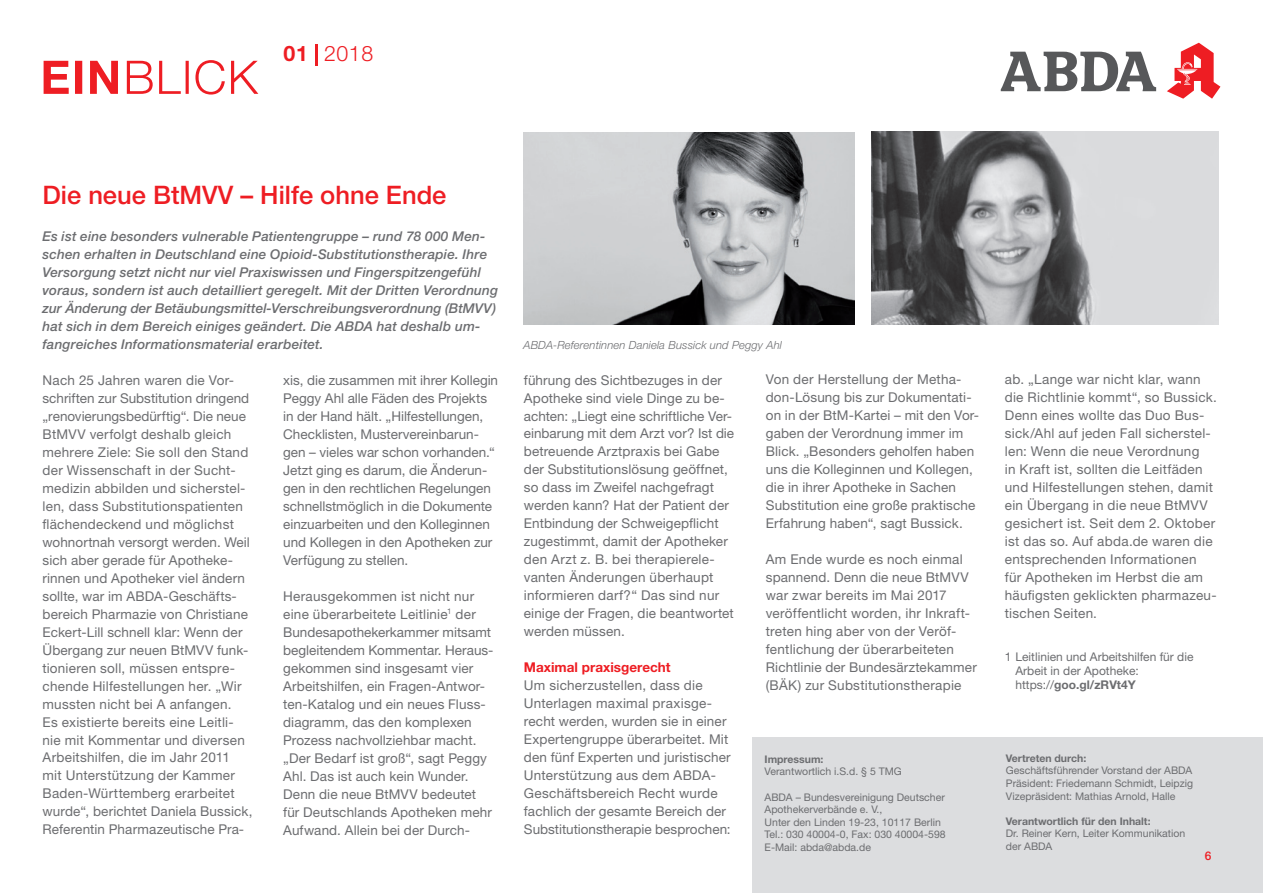
<style>
.page{position:relative;width:1263px;height:893px;background:#fff}
.page>*{position:absolute;margin:0;border:0;box-sizing:border-box;transform-origin:0 0}
.t1{font:500 25.5px "Helvetica Neue LT Std";color:#ee1d23}
.t2{font:300 21.3px "Helvetica Neue LT Std";color:#ee1d23}
.t3{font:13.5px/18px "Helvetica Neue LT Std";letter-spacing:.01em;color:#6c6d70}
.t4{font:italic 500 13.5px/18px "Helvetica Neue LT Std";letter-spacing:.015em;color:#6c6d70}
.t5{font:700 13.5px "Helvetica Neue LT Pro";color:#ee1d23}
.t6{font:12px/14.4px "Helvetica Neue LT Std";color:#6c6d70}
.t7{font:500 12px "Helvetica Neue LT Pro";color:#ee1d23}
.t8{font:italic 300 11.25px "Helvetica Neue LT Std";letter-spacing:.01em;color:#6c6d70}
.t9{font:10.5px/12.6px "Helvetica Neue LT Std";color:#6c6d70}
.t10{font:700 10.5px "Helvetica Neue LT Std";color:#6c6d70}
.s1{font-weight:700}
</style>
<div class="page">
<svg style="left:1167px;top:43px;width:53px;height:56px"></svg>
<svg style="left:1001px;top:52px;width:155px;height:39px"></svg>
<svg style="left:44px;top:60px;width:214px;height:35px"></svg>
<hr style="left:315px;top:44px;width:2px;height:22px;background:#ee1d23">
<div style="left:752px;top:738px;width:511px;height:155px;background:#dcdddf"></div>
<img style="left:871px;top:132px;width:348px;height:193px">
<img style="left:524px;top:133px;width:331px;height:192px">
<h2 class="t2" style="left:284px;top:41px;width:91px"><span class="s1">01</span> 2018</h2>
<h1 class="t1" style="left:43px;top:179px;width:405px">Die neue BtMVV – Hilfe ohne Ende</h1>
<p class="t4" style="left:43px;top:227px;width:457px">Es ist eine besonders vulnerable Patientengruppe – rund 78 000 Men&shy;schen erhalten in Deutschland eine Opioid-Substitutionstherapie. Ihre Versorgung setzt nicht nur viel Praxiswissen und Fingerspitzengefühl voraus, sondern ist auch detailliert geregelt. Mit der Dritten Verordnung zur Änderung der Betäubungsmittel-Verschreibungsverordnung (BtMVV) hat sich in dem Bereich einiges geändert. Die ABDA hat deshalb um&shy;fangreiches Informationsmaterial erarbeitet.</p>
<p class="t3" style="left:283px;top:371px;width:216px">xis, die zusammen mit ihrer Kollegin Peggy Ahl alle Fäden des Projekts in der Hand hält. „Hilfestellungen, Checklisten, Mustervereinbarun&shy;gen – vieles war schon vorhanden.“ Jetzt ging es darum, die Änderun&shy;gen in den rechtlichen Regelungen schnellstmöglich in die Dokumente einzuarbeiten und den Kolleginnen und Kollegen in den Apotheken zur Verfügung zu stellen.</p>
<p class="t3" style="left:283px;top:586px;width:212px">Herausgekommen ist nicht nur eine überarbeitete Leitlinie<sup>1</sup> der<br>Bundesapothekerkammer mitsamt begleitendem Kommentar. Heraus&shy;gekommen sind insgesamt vier<br>Arbeitshilfen, ein Fragen-Antwor&shy;ten-Katalog und ein neues Fluss&shy;diagramm, das den komplexen<br>Prozess nachvollziehbar macht. „Der Bedarf ist groß“, sagt Peggy<br>Ahl. Das ist auch kein Wunder.<br>Denn die neue BtMVV bedeutet für Deutschlands Apotheken mehr<br>Aufwand. Allein bei der Durch-</p>
<p class="t3" style="left:43px;top:371px;width:211px">Nach 25 Jahren waren die Vor&shy;schriften zur Substitution dringend „renovierungsbedürftig“. Die neue<br>BtMVV verfolgt deshalb gleich mehrere Ziele: Sie soll den Stand der Wissenschaft in der Sucht&shy;medizin abbilden und sicherstel&shy;len, dass Substitutionspatienten flächendeckend und möglichst wohnortnah versorgt werden. Weil sich aber gerade für Apotheke&shy;rinnen und Apotheker viel ändern sollte, war im ABDA-Geschäfts&shy;bereich Pharmazie von Christiane<br>Eckert-Lill schnell klar: Wenn der<br>Übergang zur neuen BtMVV funk&shy;tionieren soll, müssen entspre&shy;chende Hilfestellungen her. „Wir mussten nicht bei A anfangen.<br>Es existierte bereits eine Leitli&shy;nie mit Kommentar und diversen<br>Arbeitshilfen, die im Jahr 2011<br>mit Unterstützung der Kammer<br>Baden-Württemberg erarbeitet wurde“, berichtet Daniela Bussick,<br>Referentin Pharmazeutische Pra-</p>
<p class="t8" style="left:523px;top:338px;width:260px">ABDA-Referentinnen Daniela Bussick und Peggy Ahl</p>
<p class="t3" style="left:524px;top:370px;width:212px">führung des Sichtbezuges in der<br>Apotheke sind viele Dinge zu be&shy;achten: „Liegt eine schriftliche Ver&shy;einbarung mit dem Arzt vor? Ist die betreuende Arztpraxis bei Gabe der Substitutionslösung geöffnet, so dass im Zweifel nachgefragt werden kann? Hat der Patient der<br>Entbindung der Schweigepflicht zugestimmt, damit der Apotheker den Arzt z. B. bei therapierele&shy;vanten Änderungen überhaupt informieren darf?“ Das sind nur einige der Fragen, die beantwortet werden müssen.</p>
<p class="t5" style="left:524px;top:659px;width:148px">Maximal praxisgerecht</p>
<p class="t3" style="left:524px;top:676px;width:208px">Um sicherzustellen, dass die<br>Unterlagen maximal praxisge&shy;recht werden, wurden sie in einer<br>Expertengruppe überarbeitet. Mit den fünf Experten und juristischer<br>Unterstützung aus dem ABDA-<br>Geschäftsbereich Recht wurde fachlich der gesamte Bereich der<br>Substitutionstherapie besprochen:</p>
<p class="t3" style="left:766px;top:370px;width:215px">Von der Herstellung der Metha&shy;don-Lösung bis zur Dokumentati&shy;on in der BtM-Kartei – mit den Vor&shy;gaben der Verordnung immer im<br>Blick. „Besonders geholfen haben uns die Kolleginnen und Kollegen, die in ihrer Apotheke in Sachen<br>Substitution eine große praktische<br>Erfahrung haben“, sagt Bussick.</p>
<p class="t3" style="left:766px;top:550px;width:212px">Am Ende wurde es noch einmal spannend. Denn die neue BtMVV war zwar bereits im Mai 2017 veröffentlicht worden, ihr Inkraft&shy;treten hing aber von der Veröf&shy;fentlichung der überarbeiteten<br>Richtlinie der Bundesärztekammer (BÄK) zur Substitutionstherapie</p>
<p class="t10" style="left:765px;top:753px;width:60px">Impressum:</p>
<p class="t9" style="left:765px;top:765px;width:139px">Verantwortlich i.S.d. § 5 TMG</p>
<p class="t9" style="left:765px;top:790px;width:183px">ABDA – Bundesvereinigung Deutscher<br>Apothekerverbände e. V.,<br>Unter den Linden 19-23, 10117 Berlin<br>Tel.: 030 40004-0, Fax: 030 40004-598<br>E-Mail: abda@abda.de</p>
<p class="t3" style="left:1005px;top:370px;width:214px">ab. „Lange war nicht klar, wann die Richtlinie kommt“, so Bussick.<br>Denn eines wollte das Duo Bus&shy;sick/Ahl auf jeden Fall sicherstel&shy;len: Wenn die neue Verordnung<br>in Kraft ist, sollten die Leitfäden und Hilfestellungen stehen, damit ein Übergang in die neue BtMVV gesichert ist. Seit dem 2. Oktober ist das so. Auf abda.de waren die entsprechenden Informationen<br>für Apotheken im Herbst die am häufigsten geklickten pharmazeu&shy;tischen Seiten.</p>
<p class="t6" style="left:1015px;top:649px;width:180px;text-indent:-11px">1 Leitlinien und Arbeitshilfen für die<br>Arbeit in der Apotheke: https://<span class="s1">goo.gl/zRVt4Y</span></p>
<p class="t10" style="left:1006px;top:751px;width:82px">Vertreten durch:</p>
<p class="t9" style="left:1006px;top:764px;width:189px;text-align:justify">Geschäftsführender Vorstand der ABDA Präsident: Friedemann Schmidt, Leipzig Vizepräsident: Mathias Arnold, Halle</p>
<p class="t10" style="left:1006px;top:814px;width:146px">Verantwortlich für den Inhalt:</p>
<p class="t9" style="left:1006px;top:827px;width:181px">Dr. Reiner Kern, Leiter Kommunikation der ABDA</p>
<p class="t7" style="left:1205px;top:849px;width:8px">6</p>
</div>
